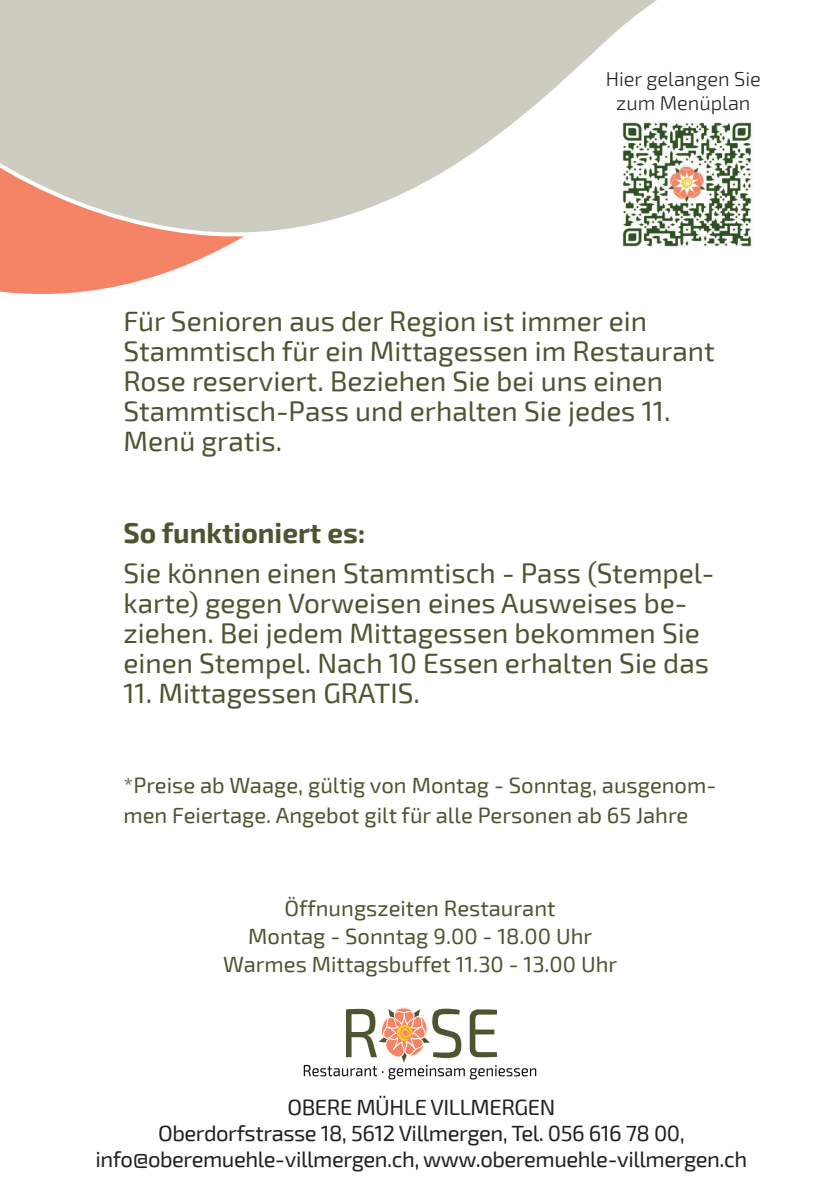
<style>
.page{position:relative;width:840px;height:1191px;background:#fff}
.page>*{position:absolute;margin:0;border:0;box-sizing:border-box;transform-origin:0 0}
.t1{font:28px/30px "Exo 2";color:#4c5530}
.t2{font:700 28px "Exo 2";color:#4c5530}
.t3{font:22px/28px "Exo 2";color:#4c5530}
.t4{font:22px/26.4px "Exo 2";letter-spacing:-.02em;color:#231f20;text-align:center}
.t5{font:300 20px/24px "Exo 2";color:#231f20;text-align:center}
</style>
<div class="page">
<svg style="left:0;top:0;width:657px;height:294px"></svg>
<svg style="left:303px;top:1007px;width:233px;height:72px"></svg>
<img style="left:618px;top:118px;width:134px;height:133px">
<p class="t5" style="left:605px;top:67px;width:156px">Hier gelangen Sie zum Menüplan</p>
<p class="t1" style="left:123px;top:306px;width:592px">Für Senioren aus der Region ist immer ein Stammtisch für ein Mittagessen im Restaurant Rose reserviert. Beziehen Sie bei uns einen Stammtisch-Pass und erhalten Sie jedes 11.<br>Menü gratis.</p>
<p class="t2" style="left:123px;top:516px;width:243px">So funktioniert es:</p>
<p class="t1" style="left:123px;top:558px;width:592px">Sie können einen Stammtisch - Pass (Stempel&shy;karte) gegen Vorweisen eines Ausweises be&shy;ziehen. Bei jedem Mittagessen bekommen Sie einen Stempel. Nach 10 Essen erhalten Sie das</p>
<p class="t1" style="left:123px;top:678px;width:298px">11. Mittagessen GRATIS.</p>
<p class="t3" style="left:123px;top:770px;width:594px;line-height:30px">*Preise ab Waage, gültig von Montag - Sonntag, ausgenom&shy;men Feiertage. Angebot gilt für alle Personen ab 65 Jahre</p>
<p class="t3" style="left:223px;top:894px;width:395px;text-align:center">Öffnungszeiten Restaurant<br>Montag - Sonntag 9.00 - 18.00 Uhr<br>Warmes Mittagsbuffet 11.30 - 13.00 Uhr</p>
<p class="t4" style="left:95px;top:1094px;width:653px">OBERE MÜHLE VILLMERGEN<br>Oberdorfstrasse 18, 5612 Villmergen, Tel. 056 616 78 00, info@oberemuehle-villmergen.ch, www.oberemuehle-villmergen.ch</p>
</div>
